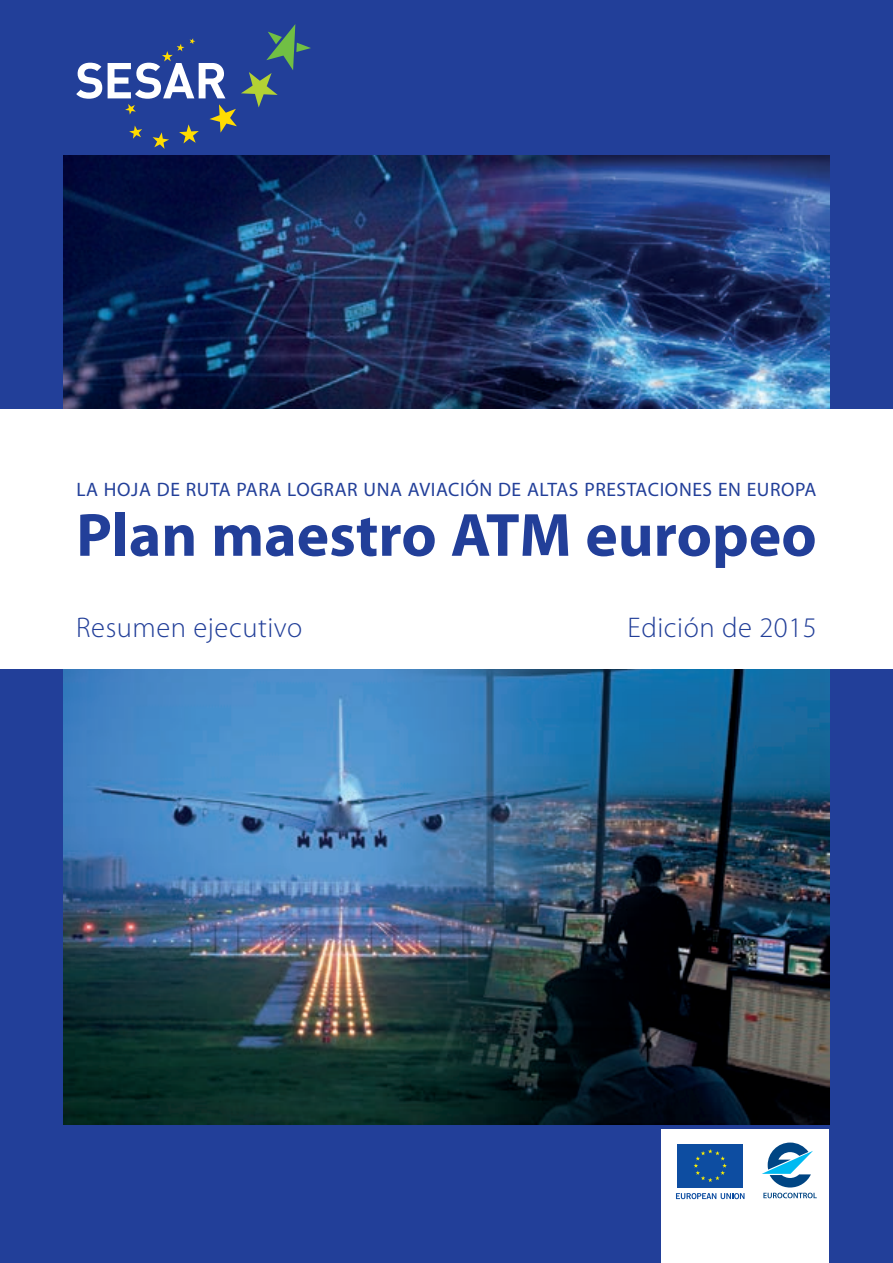
<style>
.page{position:relative;width:893px;height:1263px;background:#223f99}
.page>*{position:absolute;margin:0;border:0;box-sizing:border-box;transform-origin:0 0}
.title_cover{font:700 61.5px "Myriad Pro";color:#223f99}
.other_stuff{font:300 28.5px "Myriad Pro";letter-spacing:.02em;color:#223f99}
.subtitle_cover{font:19.5px "Myriad Pro";letter-spacing:.03em;color:#223f99}
</style>
<div class="page">
<img style="left:64px;top:156px;width:765px;height:968px">
<div style="left:0;top:409px;width:893px;height:259px;background:#fff"></div>
<svg style="left:76px;top:63px;width:26px;height:36px"></svg>
<svg style="left:108px;top:24px;width:203px;height:125px"></svg>
<div style="left:661px;top:1129px;width:168px;height:134px;background:#fff"></div>
<div style="left:677px;top:1144px;width:66px;height:43px;background:#0d4da1"></div>
<svg style="left:694px;top:1149px;width:33px;height:33px"></svg>
<svg style="left:676px;top:1193px;width:68px;height:6px"></svg>
<svg style="left:762px;top:1142px;width:51px;height:45px"></svg>
<svg style="left:763px;top:1193px;width:54px;height:5px"></svg>
<p class="subtitle_cover" style="left:76px;top:479px;width:742px">LA HOJA DE RUTA PARA LOGRAR UNA AVIACIÓN DE ALTAS PRESTACIONES EN EUROPA</p>
<p class="title_cover" style="left:76px;top:501px;width:742px">Plan maestro ATM europeo</p>
<p class="other_stuff" style="left:76px;top:612px;width:228px">Resumen ejecutivo</p>
<p class="other_stuff" style="left:628px;top:612px;width:191px">Edición de 2015</p>
</div>
